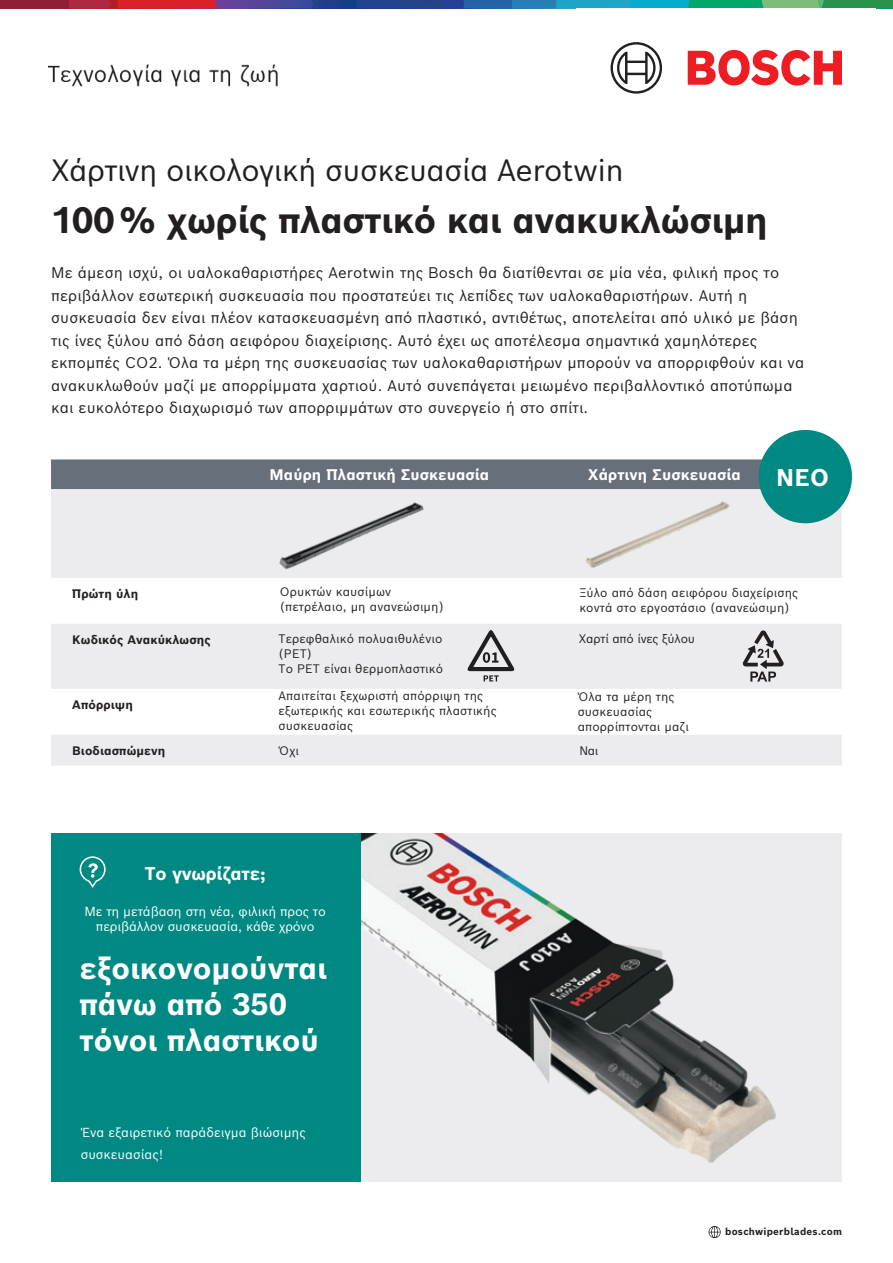
<style>
.page{position:relative;width:893px;height:1263px;background:#fff}
.page>*{position:absolute;margin:0;border:0;box-sizing:border-box;transform-origin:0 0}
.t1{font:700 36px "Bosch Sans";letter-spacing:-.01em;color:#231f20}
.t2{font:700 30px/36px "Bosch Sans";color:#fff}
.t3{font:30px "Bosch Sans";letter-spacing:-.02em;color:#231f20}
.t4{font:700 23.55px "Bosch Sans";color:#fff}
.t5{font:700 18px "Bosch Sans";letter-spacing:-.01em;color:#fff}
.t6{font:15px/22.5px "Bosch Sans";letter-spacing:.01em;color:#231f20}
.t7{font:700 15px "Bosch Sans";letter-spacing:.005em;color:#fff}
.t8{font:12.75px/15.3px "Bosch Sans";letter-spacing:-.01em;color:#fff;text-align:center}
.t9{font:12px/15px "Bosch Sans";letter-spacing:.01em;color:#231f20}
.t10{font:700 12px "Bosch Sans";letter-spacing:.01em;color:#231f20}
.t11{font:12px "Bosch Sans";letter-spacing:-.015em;color:#231f20}
.t12{font:700 9.75px "Bosch Sans";letter-spacing:.025em;color:#231f20}
</style>
<div class="page">
<svg style="left:709px;top:1226px;width:12px;height:12px"></svg>
<div style="left:51px;top:459px;width:711px;height:30px;background:#666f7a"></div>
<svg style="left:51px;top:489px;width:791px;height:276px;fill:#ececee"></svg>
<div style="left:759px;top:430px;width:93px;height:93px;background:#008983;border-radius:50%"></div>
<div style="left:360px;top:833px;width:482px;height:349px;background:#ececee"></div>
<img style="left:360px;top:833px;width:416px;height:341px">
<div style="left:51px;top:833px;width:309px;height:349px;background:#008983"></div>
<svg style="left:80px;top:856px;width:26px;height:32px"></svg>
<img style="left:573px;top:465px;width:180px;height:135px">
<img style="left:267px;top:465px;width:180px;height:135px">
<svg style="left:464px;top:627px;width:54px;height:54px"></svg>
<svg style="left:743px;top:630px;width:41px;height:52px"></svg>
<div style="left:0;top:0;width:69px;height:9px;background:#8f1f35"></div>
<svg style="left:69px;top:0;width:824px;height:9px"></svg>
<svg style="left:688px;top:50px;width:154px;height:36px"></svg>
<svg style="left:610px;top:42px;width:52px;height:52px"></svg>
<img style="left:49px;top:64px;width:229px;height:23px">
<h2 class="t3" style="left:51px;top:145px;width:574px">Χάρτινη οικολογική συσκευασία Aerotwin</h2>
<h1 class="t1" style="left:51px;top:196px;width:718px">100 % χωρίς πλαστικό και ανακυκλώσιμη</h1>
<p class="t6" style="left:51px;top:260px;width:755px">Με άμεση ισχύ, οι υαλοκαθαριστήρες Aerotwin της Bosch θα διατίθενται σε μία νέα, φιλική προς το περιβάλλον εσωτερική συσκευασία που προστατεύει τις λεπίδες των υαλοκαθαριστήρων. Αυτή η συσκευασία δεν είναι πλέον κατασκευασμένη από πλαστικό, αντιθέτως, αποτελείται από υλικό με βάση τις ίνες ξύλου από δάση αειφόρου διαχείρισης. Αυτό έχει ως αποτέλεσμα σημαντικά χαμηλότερες εκπομπές CO2. Όλα τα μέρη της συσκευασίας των υαλοκαθαριστήρων μπορούν να απορριφθούν και να ανακυκλωθούν μαζί με απορρίμματα χαρτιού. Αυτό συνεπάγεται μειωμένο περιβαλλοντικό αποτύπωμα και ευκολότερο διαχωρισμό των απορριμμάτων στο συνεργείο ή στο σπίτι.</p>
<p class="t7" style="left:270px;top:462px;width:221px">Μαύρη Πλαστική Συσκευασία</p>
<p class="t7" style="left:588px;top:462px;width:154px">Χάρτινη Συσκευασία</p>
<h3 class="t4" style="left:776px;top:458px;width:54px">ΝΕΟ</h3>
<p class="t10" style="left:72px;top:584px;width:67px">Πρώτη ύλη</p>
<p class="t9" style="left:280px;top:583px;width:166px">Ορυκτών καυσίμων (πετρέλαιο, μη ανανεώσιμη)</p>
<p class="t9" style="left:579px;top:584px;width:220px">Ξύλο από δάση αειφόρου διαχείρισης κοντά στο εργοστάσιο (ανανεώσιμη)</p>
<p class="t10" style="left:72px;top:630px;width:140px">Κωδικός Ανακύκλωσης</p>
<p class="t9" style="left:279px;top:630px;width:166px">Τερεφθαλικό πολυαιθυλένιο (PET)<br>Το PET είναι θερμοπλαστικό</p>
<p class="t11" style="left:579px;top:628px;width:118px">Χαρτί από ίνες ξύλου</p>
<p class="t10" style="left:72px;top:695px;width:62px">Απόρριψη</p>
<p class="t9" style="left:279px;top:687px;width:220px">Απαιτείται ξεχωριστή απόρριψη της εξωτερικής και εσωτερικής πλαστικής συσκευασίας</p>
<p class="t9" style="left:578px;top:688px;width:113px">Όλα τα μέρη της συσκευασίας απορρίπτονται μαζι</p>
<p class="t9" style="left:279px;top:742px;width:22px">Όχι</p>
<p class="t9" style="left:579px;top:742px;width:20px">Ναι</p>
<p class="t5" style="left:145px;top:858px;width:122px">Το γνωρίζατε;</p>
<p class="t8" style="left:84px;top:902px;width:243px">Με τη μετάβαση στη νέα, φιλική προς το περιβάλλον συσκευασία, κάθε χρόνο</p>
<h2 class="t2" style="left:80px;top:947px;width:249px">εξοικονομούνται πάνω από 350 τόνοι πλαστικού</h2>
<p class="t8" style="left:81px;top:1120px;width:226px;line-height:22.5px;text-align:left">Ένα εξαιρετικό παράδειγμα βιώσιμης συσκευασίας!</p>
<p class="t12" style="left:725px;top:1225px;width:118px">boschwiperblades.com</p>
</div>
